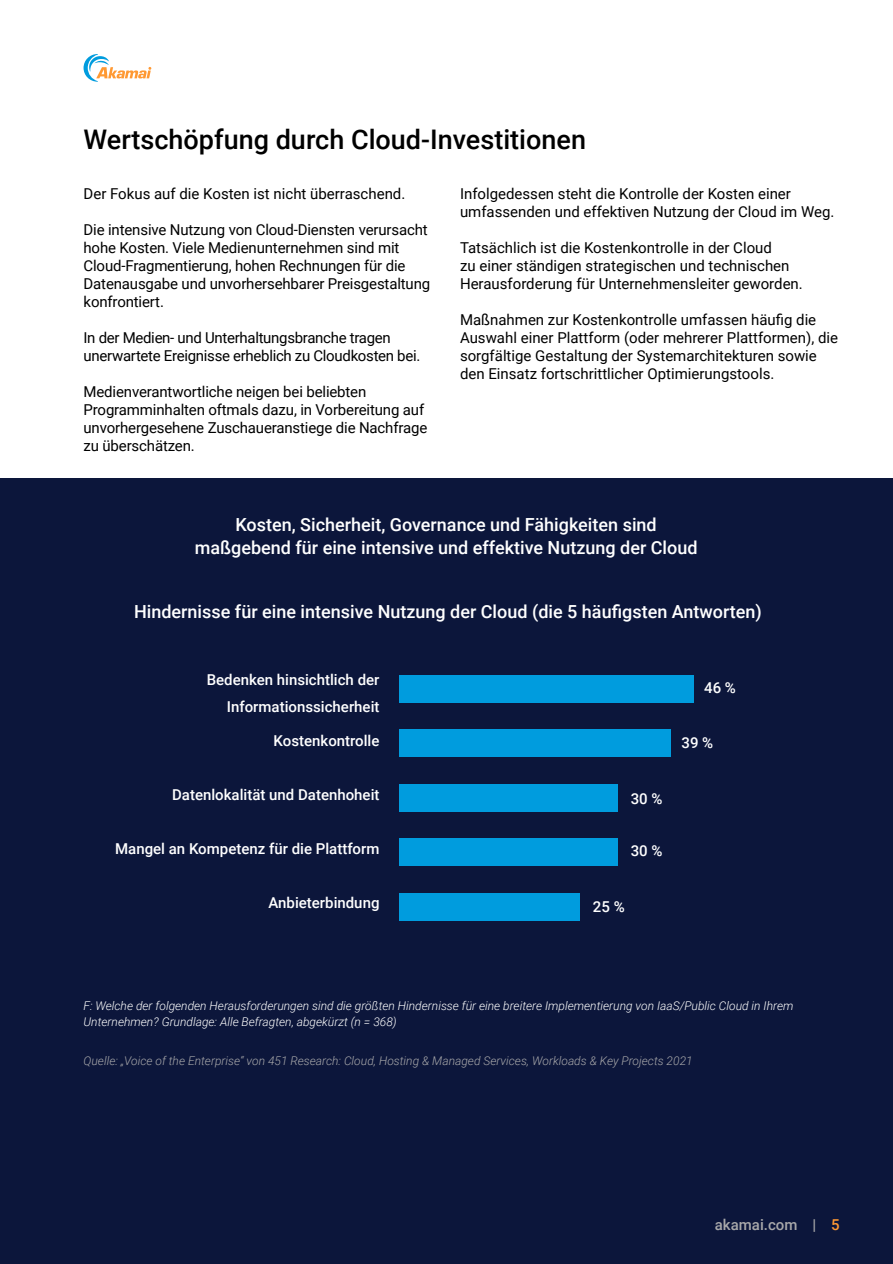
<style>
.page{position:relative;width:893px;height:1264px;background:#fff}
.page>*{position:absolute;margin:0;border:0;box-sizing:border-box;transform-origin:0 0}
.Heading_3{font:500 27px "Roboto";color:#000}
.Body_Text{font:500 18px/22.5px "Roboto";color:#fff;text-align:center}
.Body_Text-2{font:15px/18px "Roboto";letter-spacing:-.01em;color:#000}
.Body_Text-3{font:500 15px/27px "Roboto";color:#fff;text-align:right}
.t1{font:500 15px "Roboto";color:#a8a8aa}
.Body_Text-4{font:italic 300 12px/16.5px "Roboto";color:#fff}
.Body_Text-5{font:italic 300 12px "Roboto";color:#a8a8aa}
.s1{color:#f93}
</style>
<div class="page">
<div style="left:0;top:478px;width:893px;height:785px;background:#0c163b"></div>
<div style="left:400px;top:675px;width:294px;height:27px;background:#009cde"></div>
<div style="left:400px;top:729px;width:271px;height:28px;background:#009cde"></div>
<div style="left:400px;top:783px;width:218px;height:28px;background:#009cde"></div>
<div style="left:400px;top:838px;width:218px;height:27px;background:#009cde"></div>
<div style="left:400px;top:892px;width:180px;height:28px;background:#009cde"></div>
<svg style="left:84px;top:54px;width:67px;height:28px"></svg>
<p class="Heading_3" style="left:84px;top:120px;width:504px">Wertschöpfung durch Cloud-Investitionen</p>
<p class="Body_Text-2" style="left:460px;top:184px;width:376px">Infolgedessen steht die Kontrolle der Kosten einer umfassenden und effektiven Nutzung der Cloud im Weg.</p>
<p class="Body_Text-2" style="left:460px;top:238px;width:344px">Tatsächlich ist die Kostenkontrolle in der Cloud<br>zu einer ständigen strategischen und technischen<br>Herausforderung für Unternehmensleiter geworden.</p>
<p class="Body_Text-2" style="left:460px;top:310px;width:380px">Maßnahmen zur Kostenkontrolle umfassen häufig die Auswahl einer Plattform (oder mehrerer Plattformen), die sorgfältige Gestaltung der Systemarchitekturen sowie den Einsatz fortschrittlicher Optimierungstools.</p>
<p class="Body_Text-2" style="left:84px;top:184px;width:323px">Der Fokus auf die Kosten ist nicht überraschend.</p>
<p class="Body_Text-2" style="left:84px;top:220px;width:348px">Die intensive Nutzung von Cloud-Diensten verursacht hohe Kosten. Viele Medienunternehmen sind mit Cloud-Fragmentierung, hohen Rechnungen für die Datenausgabe und unvorhersehbarer Preisgestaltung konfrontiert.</p>
<p class="Body_Text-2" style="left:84px;top:328px;width:338px">In der Medien- und Unterhaltungsbranche tragen unerwartete Ereignisse erheblich zu Cloudkosten bei.</p>
<p class="Body_Text-2" style="left:84px;top:382px;width:345px">Medienverantwortliche neigen bei beliebten Programminhalten oftmals dazu, in Vorbereitung auf unvorhergesehene Zuschaueranstiege die Nachfrage zu überschätzen.</p>
<p class="Body_Text" style="left:195px;top:512px;width:504px">Kosten, Sicherheit, Governance und Fähigkeiten sind maßgebend für eine intensive und effektive Nutzung der Cloud</p>
<p class="Body_Text" style="left:134px;top:599px;width:629px">Hindernisse für eine intensive Nutzung der Cloud (die 5 häufigsten Antworten)</p>
<p class="Body_Text-3" style="left:207px;top:665px;width:174px">Bedenken hinsichtlich der<br>Informationssicherheit</p>
<p class="Body_Text-3" style="left:274px;top:726px;width:107px">Kostenkontrolle</p>
<p class="Body_Text-3" style="left:172px;top:780px;width:209px">Datenlokalität und Datenhoheit</p>
<p class="Body_Text-3" style="left:115px;top:834px;width:266px">Mangel an Kompetenz für die Plattform</p>
<p class="Body_Text-3" style="left:269px;top:888px;width:112px">Anbieterbindung</p>
<p class="Body_Text-3" style="left:631px;top:784px;width:33px">30 %</p>
<p class="Body_Text-3" style="left:631px;top:836px;width:33px">30 %</p>
<p class="Body_Text-3" style="left:593px;top:892px;width:33px">25 %</p>
<p class="Body_Text-3" style="left:704px;top:673px;width:33px">46 %</p>
<p class="Body_Text-3" style="left:681px;top:728px;width:33px">39 %</p>
<p class="Body_Text-4" style="left:84px;top:996px;width:711px">F: Welche der folgenden Herausforderungen sind die größten Hindernisse für eine breitere Implementierung von IaaS/Public Cloud in Ihrem<br>Unternehmen? Grundlage: Alle Befragten, abgekürzt (n = 368)</p>
<p class="Body_Text-5" style="left:84px;top:1051px;width:611px">Quelle: „Voice of the Enterprise“ von 451 Research: Cloud, Hosting &amp; Managed Services, Workloads &amp; Key Projects 2021</p>
<p class="t1" style="left:715px;top:1214px;width:126px">akamai.com | <span class="s1">5</span></p>
</div>
